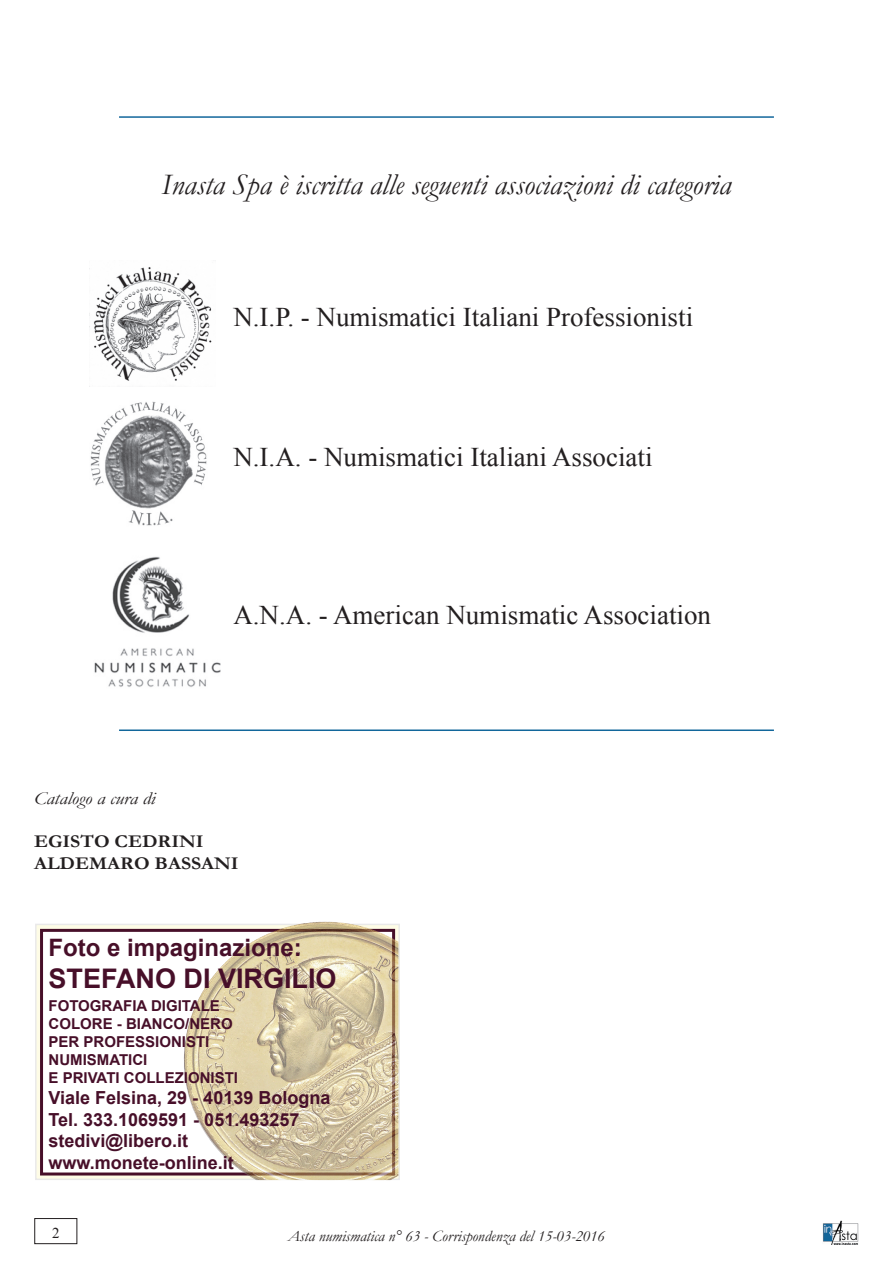
<style>
.page{position:relative;width:893px;height:1263px;background:#fff}
.page>*{position:absolute;margin:0;border:0;box-sizing:border-box;transform-origin:0 0}
.t1{font:italic 30px "Garamond";color:#231f20}
.t2{font:27px "Times New Roman";color:#231f20}
.t3{font:700 27px "Arial";color:#470f29}
.t4{font:700 24px "Arial";color:#470f29}
.t5{font:700 18px "Arial";color:#470f29}
.t6{font:700 18px "Garamond";color:#231f20;scale:1.1 1}
.t7{font:italic 18px "Garamond";color:#231f20;scale:1.1 1}
.t8{font:italic 15.75px "Garamond";color:#231f20}
.t9{font:700 15px/18px "Arial";color:#470f29}
.t10{font:15px "Times New Roman";color:#231f20}
</style>
<div class="page">
<div style="left:35px;top:1218px;width:42px;height:26px;border:1px solid #231f20"></div>
<img style="left:823px;top:1220px;width:36px;height:25px">
<hr style="left:119px;top:116px;width:655px;height:2px;background:#12679b">
<img style="left:94px;top:267px;width:118px;height:114px">
<img style="left:90px;top:401px;width:117px;height:125px">
<img style="left:94px;top:557px;width:127px;height:130px">
<hr style="left:119px;top:729px;width:655px;height:2px;background:#12679b">
<svg style="left:38px;top:927px;width:359px;height:250px;background:#e1d5ba"></svg>
<svg style="left:40px;top:929px;width:355px;height:246px"></svg>
<img style="left:231px;top:922px;width:97px;height:35px">
<p class="t1" style="left:162px;top:164px;width:571px">Inasta Spa è iscritta alle seguenti associazioni di categoria</p>
<p class="t2" style="left:233px;top:299px;width:461px">N.I.P. - Numismatici Italiani Professionisti</p>
<p class="t2" style="left:233px;top:439px;width:421px">N.I.A. - Numismatici Italiani Associati</p>
<p class="t2" style="left:233px;top:597px;width:479px">A.N.A. - American Numismatic Association</p>
<p class="t7" style="left:34px;top:786px;width:112px">Catalogo a cura di</p>
<p class="t6" style="left:34px;top:829px;width:156px">EGISTO CEDRINI</p>
<p class="t6" style="left:34px;top:851px;width:188px">ALDEMARO BASSANI</p>
<p class="t4" style="left:49px;top:931px;width:255px">Foto e impaginazione:</p>
<p class="t3" style="left:49px;top:961px;width:290px">STEFANO DI VIRGILIO</p>
<p class="t9" style="left:49px;top:997px;width:173px">FOTOGRAFIA DIGITALE</p>
<p class="t9" style="left:49px;top:1015px;width:186px">COLORE - BIANCO/NERO</p>
<p class="t9" style="left:49px;top:1033px;width:162px">PER PROFESSIONISTI<br>NUMISMATICI</p>
<p class="t9" style="left:49px;top:1069px;width:191px">E PRIVATI COLLEZIONISTI</p>
<p class="t5" style="left:49px;top:1086px;width:283px">Viale Felsina, 29 - 40139 Bologna</p>
<p class="t5" style="left:49px;top:1107px;width:252px">Tel. 333.1069591 - 051.493257</p>
<p class="t5" style="left:49px;top:1129px;width:141px">stedivi@libero.it</p>
<p class="t5" style="left:49px;top:1151px;width:187px">www.monete-online.it</p>
<p class="t10" style="left:52px;top:1223px;width:9px">2</p>
<p class="t8" style="left:288px;top:1225px;width:319px">Asta numismatica n° 63 - Corrispondenza del 15-03-2016</p>
</div>
